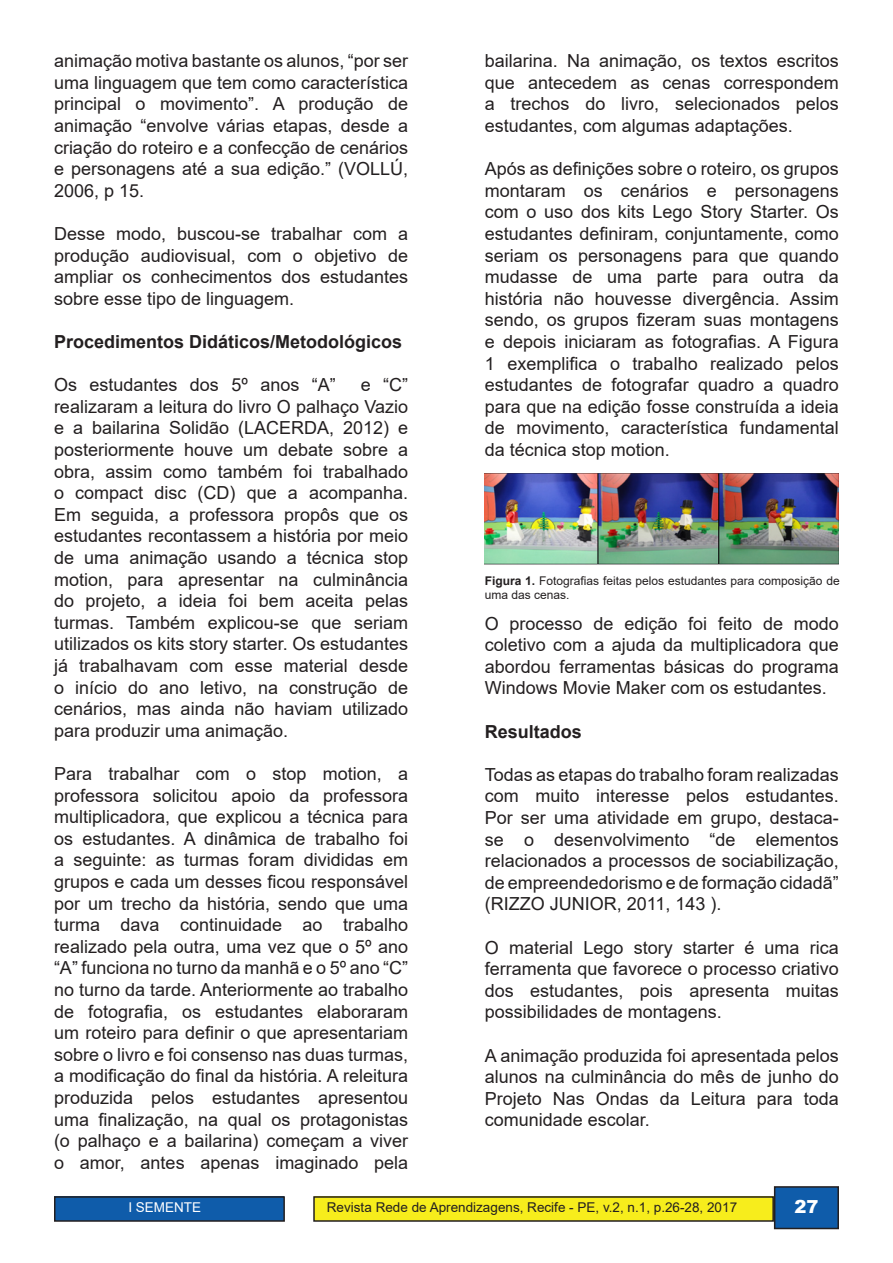
<style>
.page{position:relative;width:893px;height:1263px;background:#fff}
.page>*{position:absolute;margin:0;border:0;box-sizing:border-box;transform-origin:0 0}
.t1{font:18px/21.6px "Arial";color:#231f20;text-align:justify}
.t2{font:700 18px "Arial";color:#231f20}
.t3{font:900 18px "Arial";color:#fff}
.t4{font:13.5px "Arial";color:#231f20}
.t5{font:13.5px "Arial";color:#fff}
.t6{font:12px/14.4px "Arial";color:#231f20}
.s1{font-weight:700}
</style>
<div class="page">
<div style="left:775px;top:1187px;width:63px;height:41px;background:#0f5caa"></div>
<div style="left:774px;top:1186px;width:65px;height:43px;border:2px solid #231f20"></div>
<div style="left:314px;top:1197px;width:459px;height:24px;background:#f7ed1c"></div>
<div style="left:313px;top:1196px;width:461px;height:26px;border:2px solid #231f20"></div>
<div style="left:55px;top:1197px;width:229px;height:24px;background:#0f5caa"></div>
<div style="left:54px;top:1196px;width:231px;height:26px;border:2px solid #231f20"></div>
<img style="left:485px;top:474px;width:354px;height:91px">
<p class="t1" style="left:54px;top:50px;width:356px">animação motiva bastante os alunos, “por ser uma linguagem que tem como característica principal o movimento”. A produção de animação “envolve várias etapas, desde a criação do roteiro e a confecção de cenários e personagens até a sua edição.” (VOLLÚ, 2006, p 15.</p>
<p class="t1" style="left:54px;top:223px;width:356px">Desse modo, buscou-se trabalhar com a produção audiovisual, com o objetivo de ampliar os conhecimentos dos estudantes sobre esse tipo de linguagem.</p>
<p class="t2" style="left:54px;top:329px;width:350px">Procedimentos Didáticos/Metodológicos</p>
<p class="t1" style="left:54px;top:374px;width:283px">Os estudantes dos 5º anos “A”</p>
<p class="t1" style="left:54px;top:374px;width:356px;text-indent:307px">e “C” realizaram a leitura do livro O palhaço Vazio e a bailarina Solidão (LACERDA, 2012) e posteriormente houve um debate sobre a obra, assim como também foi trabalhado o compact disc (CD) que a acompanha.<br>Em seguida, a professora propôs que os estudantes recontassem a história por meio de uma animação usando a técnica stop motion, para apresentar na culminância do projeto, a ideia foi bem aceita pelas turmas. Também explicou-se que seriam utilizados os kits story starter. Os estudantes já trabalhavam com esse material desde o início do ano letivo, na construção de cenários, mas ainda não haviam utilizado para produzir uma animação.</p>
<p class="t1" style="left:54px;top:763px;width:356px">Para trabalhar com o stop motion, a professora solicitou apoio da professora multiplicadora, que explicou a técnica para os estudantes. A dinâmica de trabalho foi a seguinte: as turmas foram divididas em grupos e cada um desses ficou responsável por um trecho da história, sendo que uma turma dava continuidade ao trabalho realizado pela outra, uma vez que o 5º ano “A” funciona no turno da manhã e o 5º ano “C” no turno da tarde. Anteriormente ao trabalho de fotografia, os estudantes elaboraram um roteiro para definir o que apresentariam sobre o livro e foi consenso nas duas turmas, a modificação do final da história. A releitura produzida pelos estudantes apresentou uma finalização, na qual os protagonistas (o palhaço e a bailarina) começam a viver o amor, antes apenas imaginado pela</p>
<p class="t1" style="left:485px;top:50px;width:356px">bailarina. Na animação, os textos escritos que antecedem as cenas correspondem a trechos do livro, selecionados pelos estudantes, com algumas adaptações.</p>
<p class="t1" style="left:485px;top:158px;width:356px">Após as definições sobre o roteiro, os grupos montaram os cenários e personagens com o uso dos kits Lego Story Starter. Os estudantes definiram, conjuntamente, como seriam os personagens para que quando mudasse de uma parte para outra da história não houvesse divergência. Assim sendo, os grupos fizeram suas montagens e depois iniciaram as fotografias. A Figura 1 exemplifica o trabalho realizado pelos estudantes de fotografar quadro a quadro para que na edição fosse construída a ideia de movimento, característica fundamental da técnica stop motion.</p>
<p class="t6" style="left:485px;top:573px;width:356px"><span class="s1">Figura 1.</span> Fotografias feitas pelos estudantes para composição de uma das cenas.</p>
<p class="t1" style="left:485px;top:612px;width:356px">O processo de edição foi feito de modo coletivo com a ajuda da multiplicadora que abordou ferramentas básicas do programa Windows Movie Maker com os estudantes.</p>
<p class="t2" style="left:485px;top:719px;width:99px">Resultados</p>
<p class="t1" style="left:485px;top:763px;width:356px">Todas as etapas do trabalho foram realizadas com muito interesse pelos estudantes.<br>Por ser uma atividade em grupo, destaca&shy;se o desenvolvimento “de elementos relacionados a processos de sociabilização, de empreendedorismo e de formação cidadã” (RIZZO JUNIOR, 2011, 143 ).</p>
<p class="t1" style="left:485px;top:936px;width:356px">O material Lego story starter é uma rica ferramenta que favorece o processo criativo dos estudantes, pois apresenta muitas possibilidades de montagens.</p>
<p class="t1" style="left:485px;top:1044px;width:356px">A animação produzida foi apresentada pelos alunos na culminância do mês de junho do Projeto Nas Ondas da Leitura para toda comunidade escolar.</p>
<p class="t5" style="left:128px;top:1198px;width:74px">I SEMENTE</p>
<p class="t3" style="left:794px;top:1194px;width:26px">27</p>
<p class="t4" style="left:327px;top:1198px;width:412px">Revista Rede de Aprendizagens, Recife - PE, v.2, n.1, p.26-28, 2017</p>
</div>
